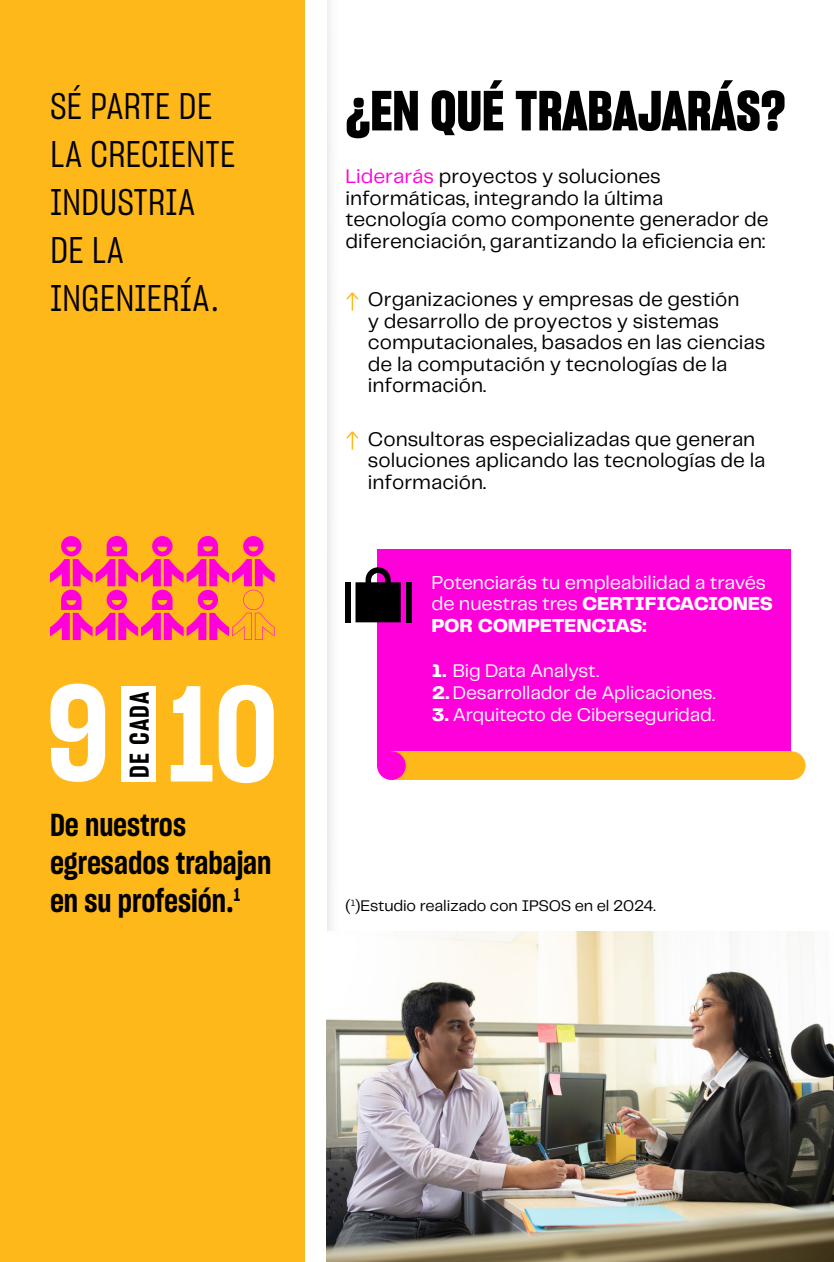
<style>
.page{position:relative;width:834px;height:1262px;background:#fff}
.page>*{position:absolute;margin:0;border:0;box-sizing:border-box;transform-origin:0 0}
.t1{font:133.05px "Sharp Grotesk Semi Bold 15";color:#fff}
.t2{font:55px "Sharp Grotesk Bold 15";color:#000}
.t3{font:36.5px/48px "Sharp Grotesk Book 15";color:#000}
.t4{font:31px/38px "Sharp Grotesk Semi Bold 15";color:#000}
.t5{font:26.5px "Sharp Grotesk Semi Bold 15";letter-spacing:.045em;color:#000}
.t6{font:20.5px/21.5px "PP Telegraf";color:#000}
.t7{font:800 19.5px/21.5px "Telegraf";letter-spacing:-.02em;color:#fff}
.t8{font:19.5px "PP Telegraf";letter-spacing:-.01em;color:#fff}
.t9{font:19px "PP Telegraf";letter-spacing:-.01em;color:#fff}
.t10{font:16px "PP Telegraf";letter-spacing:-.015em;color:#000}
.s1{color:#ff00da}
.s2{font-family:"PP Telegraf";font-weight:400}
.s3{font-family:"Telegraf";font-weight:800}
</style>
<div class="page">
<div style="left:0;top:0;width:316px;height:1262px;background:#ffb819"></div>
<svg style="left:347px;top:293px;width:11px;height:18px"></svg>
<svg style="left:347px;top:432px;width:11px;height:18px"></svg>
<div style="left:327px;top:0;width:5px;height:931px;background:#f1f0f0"></div>
<div style="left:306px;top:0;width:21px;height:1262px;background:#fff"></div>
<div style="left:121px;top:686px;width:34px;height:96px;background:#fff"></div>
<svg style="left:50px;top:536px;width:225px;height:104px"></svg>
<div style="left:377px;top:549px;width:414px;height:217px;background:#ff00da"></div>
<div style="left:391px;top:751px;width:401px;height:29px;background:#ffb819"></div>
<div style="left:377px;top:751px;width:29px;height:29px;background:#ff00da;border-radius:50%"></div>
<div style="left:777px;top:751px;width:29px;height:29px;background:#ffb819;border-radius:50%"></div>
<div style="left:345px;top:582px;width:5px;height:40px;background:#000"></div>
<div style="left:406px;top:582px;width:5px;height:40px;background:#000"></div>
<svg style="left:356px;top:567px;width:45px;height:55px"></svg>
<img style="left:326px;top:932px;width:508px;height:330px">
<h3 class="t3" style="left:50px;top:81px;width:187px">SÉ PARTE DE<br>LA CRECIENTE<br>INDUSTRIA<br>DE LA<br>INGENIERÍA.</h3>
<h1 class="t1" style="left:47px;top:640px;width:65px">9</h1>
<p class="t5" style="left:121px;top:778px;width:88px;rotate:-90deg">DE CADA</p>
<h1 class="t1" style="left:168px;top:641px;width:112px">10</h1>
<h3 class="t4" style="left:50px;top:805px;width:223px">De nuestros egresados trabajan en su profesión.<sup>1</sup></h3>
<h2 class="t2" style="left:346px;top:73px;width:441px">¿EN QUÉ TRABAJARÁS?</h2>
<p class="t6" style="left:345px;top:165px;width:425px"><span class="s1">Liderarás</span> proyectos y soluciones informáticas, integrando la última tecnología como componente generador de diferenciación, garantizando la eficiencia en:</p>
<p class="t6" style="left:368px;top:288px;width:399px">Organizaciones y empresas de gestión<br>y desarrollo de proyectos y sistemas computacionales, basados en las ciencias de la computación y tecnologías de la información.</p>
<p class="t6" style="left:368px;top:428px;width:399px">Consultoras especializadas que generan soluciones aplicando las tecnologías de la información.</p>
<p class="t8" style="left:432px;top:569px;width:336px">Potenciarás tu empleabilidad a través</p>
<p class="t7" style="left:432px;top:593px;width:343px"><span class="s2">de nuestras tres</span> CERTIFICACIONES<br>POR COMPETENCIAS:</p>
<p class="t9" style="left:432px;top:658px;width:169px"><span class="s3">1.</span> Big Data Analyst.</p>
<p class="t9" style="left:432px;top:680px;width:285px"><span class="s3">2.</span> Desarrollador de Aplicaciones.</p>
<p class="t9" style="left:432px;top:702px;width:285px"><span class="s3">3.</span> Arquitecto de Ciberseguridad.</p>
<p class="t10" style="left:346px;top:895px;width:312px">(<sup>1</sup>)Estudio realizado con IPSOS en el 2024.</p>
</div>
